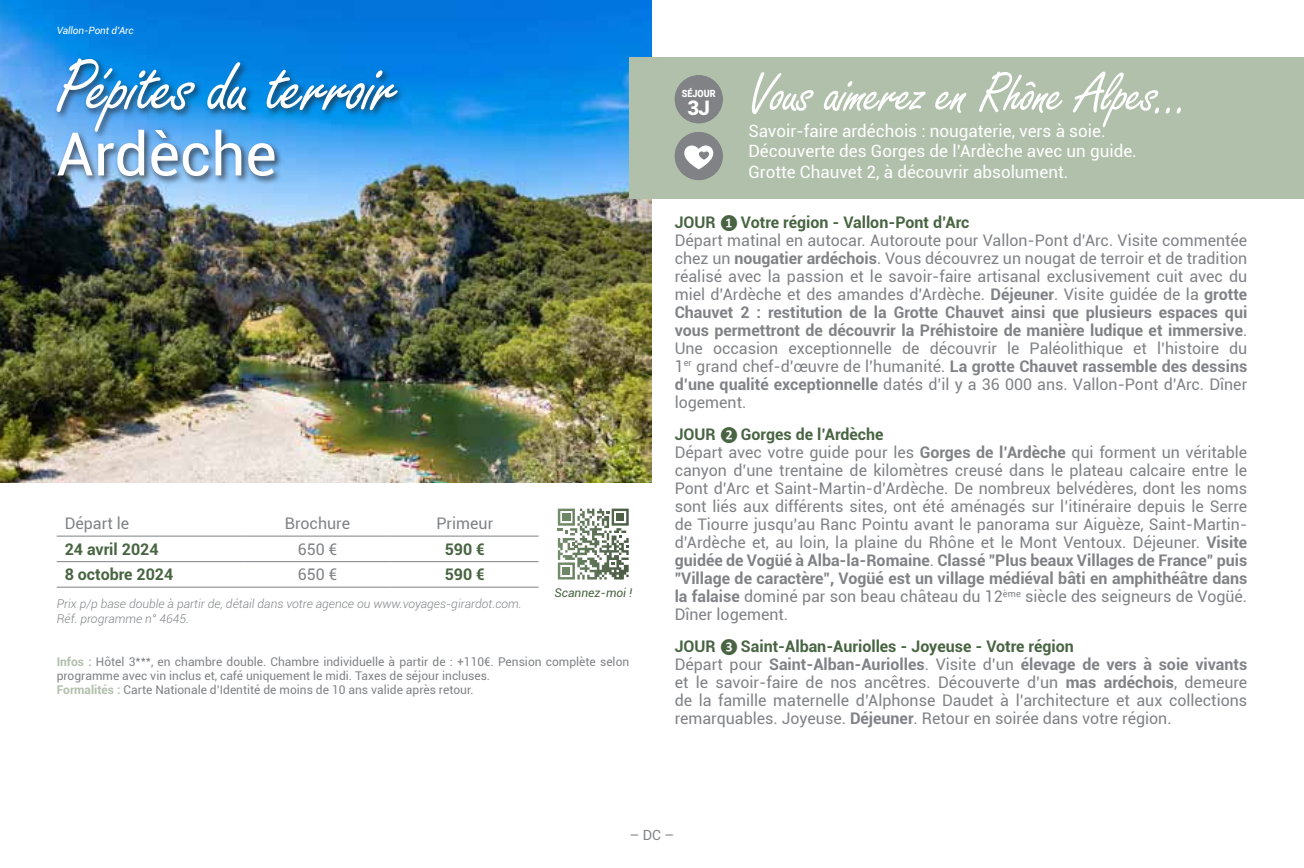
<style>
.page{position:relative;width:1304px;height:868px;background:#fff}
.page>*{position:absolute;margin:0;border:0;box-sizing:border-box;transform-origin:0 0}
.t1{font:80px "Freestyle Script";letter-spacing:-.025em;color:#fff}
.t2{font:60px "Freestyle Script";letter-spacing:-.025em;color:#fff}
.t3{font:60px "Roboto";color:#fff}
.t4{font:900 20px "Roboto";color:#fff}
.t5{font:17px/20.4px "Roboto";color:#fff}
.t6{font:16px/18px "Roboto";color:#808285}
.t7{font:700 16px "Roboto";color:#486442}
.t8{font:14px "Roboto";color:#808285}
.t9{font:12px/14.4px "Roboto";color:#808285}
.t10{font:italic 300 12px/14.4px "Roboto";color:#808285}
.t11{font:italic 12px "Roboto";color:#486442}
.t12{font:italic 10px "Roboto";letter-spacing:-.01em;color:#fff}
.t13{font:900 10px "Roboto";color:#fff;scale:.9 1}
.s1{font-weight:700;color:#b1c0ab}
.s2{font-weight:700;color:#486442}
.s3{font-family:"Calibri";font-weight:700;font-size:14px;color:#486442}
.s4{font-weight:700}
</style>
<div class="page">
<img style="left:0;top:0;width:652px;height:482px">
<div style="left:54px;top:56px;width:353px;height:129px;background:#231f20;opacity:.75"></div>
<div style="left:629px;top:57px;width:675px;height:141px;background:#b1c0ab"></div>
<div style="left:675px;top:132px;width:48px;height:48px;background:#808285;border-radius:50%"></div>
<svg style="left:684px;top:145px;width:29px;height:24px"></svg>
<div style="left:675px;top:75px;width:48px;height:48px;background:#808285;border-radius:50%"></div>
<hr style="left:57px;top:535px;width:187px;height:1px;background:#808285">
<hr style="left:244px;top:535px;width:147px;height:1px;background:#808285">
<hr style="left:391px;top:535px;width:148px;height:1px;background:#808285">
<hr style="left:57px;top:561px;width:187px;height:1px;background:#808285">
<hr style="left:244px;top:561px;width:147px;height:1px;background:#808285">
<hr style="left:391px;top:561px;width:148px;height:1px;background:#808285">
<hr style="left:57px;top:586px;width:187px;height:1px;background:#808285">
<hr style="left:244px;top:586px;width:147px;height:1px;background:#808285">
<hr style="left:391px;top:586px;width:148px;height:1px;background:#808285">
<svg style="left:558px;top:508px;width:71px;height:71px"></svg>
<p class="t12" style="left:57px;top:24px;width:79px">Vallon-Pont d’Arc</p>
<h1 class="t1" style="left:56px;top:43px;width:344px">Pépites du terroir</h1>
<h2 class="t3" style="left:56px;top:112px;width:222px">Ardèche</h2>
<p class="t6" style="left:65px;top:513px;width:66px">Départ le</p>
<p class="t6" style="left:285px;top:513px;width:67px">Brochure</p>
<p class="t6" style="left:436px;top:513px;width:58px">Primeur</p>
<p class="t7" style="left:65px;top:538px;width:95px">24 avril 2024</p>
<p class="t6" style="left:298px;top:539px;width:41px">650 €</p>
<p class="t7" style="left:445px;top:538px;width:42px">590 €</p>
<p class="t7" style="left:65px;top:563px;width:110px">8 octobre 2024</p>
<p class="t6" style="left:298px;top:565px;width:41px">650 €</p>
<p class="t7" style="left:445px;top:563px;width:42px">590 €</p>
<p class="t10" style="left:57px;top:596px;width:466px">Prix p/p base double à partir de, détail dans votre agence ou www.voyages-girardot.com.<br>Réf. programme n° 4645.</p>
<p class="t9" style="left:57px;top:653px;width:574px"><span class="s1">Infos :</span> Hôtel 3***, en chambre double. Chambre individuelle à partir de : +110€. Pension complète selon programme avec vin inclus et, café uniquement le midi. Taxes de séjour incluses.<br><span class="s1">Formalités :</span> Carte Nationale d’Identité de moins de 10 ans valide après retour.</p>
<p class="t11" style="left:554px;top:584px;width:79px">Scannez-moi !</p>
<p class="t13" style="left:682px;top:86px;width:39px">SÉJOUR</p>
<p class="t4" style="left:687px;top:93px;width:24px">3J</p>
<h2 class="t2" style="left:748px;top:61px;width:444px">Vous aimerez en Rhône Alpes...</h2>
<p class="t5" style="left:748px;top:120px;width:390px">Savoir-faire ardéchois : nougaterie, vers à soie.<br>Découverte des Gorges de l’Ardèche avec un guide.<br>Grotte Chauvet 2, à découvrir absolument.</p>
<p class="t6" style="left:675px;top:212px;width:574px"><span class="s2">JOUR</span> <span class="s3">❶</span> <span class="s2">Votre région - Vallon-Pont d’Arc<br></span>Départ matinal en autocar. Autoroute pour Vallon-Pont d’Arc. Visite commentée chez un <span class="s4">nougatier ardéchois</span>. Vous découvrez un nougat de terroir et de tradition réalisé avec la passion et le savoir-faire artisanal exclusivement cuit avec du miel d’Ardèche et des amandes d’Ardèche. <span class="s4">Déjeuner</span>. Visite guidée de la <span class="s4">grotte Chauvet 2 : restitution de la Grotte Chauvet ainsi que plusieurs espaces qui vous permettront de découvrir la Préhistoire de manière ludique et immersive</span>.<br>Une occasion exceptionnelle de découvrir le Paléolithique et l’histoire du 1<sup>er</sup> grand chef-d’œuvre de l’humanité. <span class="s4">La grotte Chauvet rassemble des dessins d’une qualité exceptionnelle</span> datés d’il y a 36 000 ans. Vallon-Pont d’Arc. Dîner logement.</p>
<p class="t6" style="left:675px;top:424px;width:574px"><span class="s2">JOUR</span> <span class="s3">❷</span> <span class="s2">Gorges de l’Ardèche<br></span>Départ avec votre guide pour les <span class="s4">Gorges de l’Ardèche</span> qui forment un véritable canyon d’une trentaine de kilomètres creusé dans le plateau calcaire entre le Pont d’Arc et Saint-Martin-d’Ardèche. De nombreux belvédères, dont les noms sont liés aux différents sites, ont été aménagés sur l’itinéraire depuis le Serre de Tiourre jusqu’au Ranc Pointu avant le panorama sur Aiguèze, Saint-Martin&shy;d’Ardèche et, au loin, la plaine du Rhône et le Mont Ventoux. Déjeuner. <span class="s4">Visite guidée de Vogüé à Alba-la-Romaine</span>. <span class="s4">Classé "Plus beaux Villages de France" puis "Village de caractère", Vogüé est un village médiéval bâti en amphithéâtre dans la falaise</span> dominé par son beau château du 12<sup>ème</sup> siècle des seigneurs de Vogüé.<br>Dîner logement.</p>
<p class="t6" style="left:675px;top:636px;width:574px"><span class="s2">JOUR</span> <span class="s3">❸</span> <span class="s2">Saint-Alban-Auriolles - Joyeuse - Votre région<br></span>Départ pour <span class="s4">Saint-Alban-Auriolles</span>. Visite d’un <span class="s4">élevage de vers à soie vivants </span>et le savoir-faire de nos ancêtres. Découverte d’un <span class="s4">mas ardéchois</span>, demeure de la famille maternelle d’Alphonse Daudet à l’architecture et aux collections remarquables. Joyeuse. <span class="s4">Déjeuner</span>. Retour en soirée dans votre région.</p>
<p class="t8" style="left:630px;top:824px;width:46px">– DC –</p>
</div>
